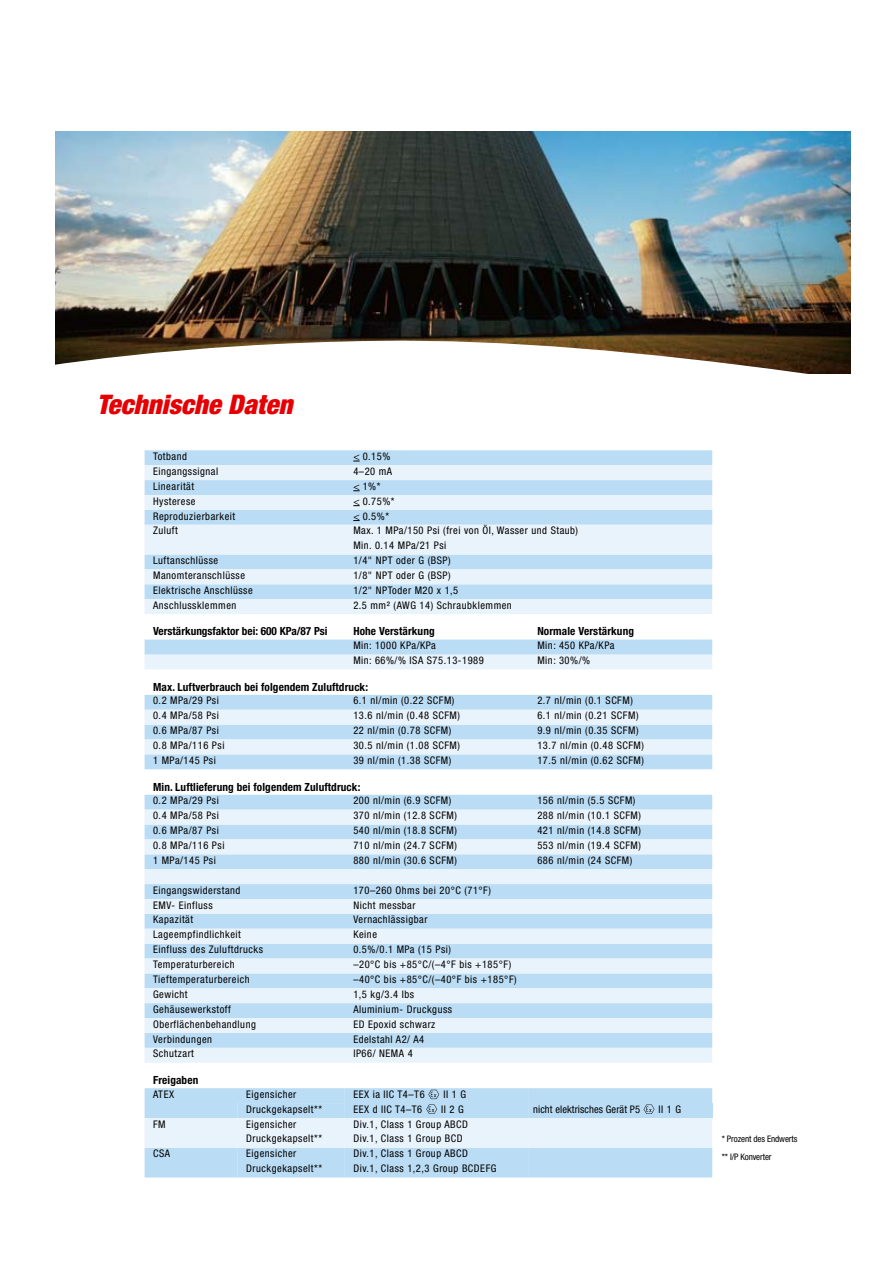
<style>
.page{position:relative;width:893px;height:1263px;background:#fff}
.page>*{position:absolute;margin:0;border:0;box-sizing:border-box;transform-origin:0 0}
.t1{font:italic 900 condensed 27px "Helvetica Neue LT Std";color:#e60004}
.t2{font:700 condensed 11.25px "Helvetica Neue LT Std";letter-spacing:.01em;color:#000}
.t3{font:condensed 10.5px/14.9px "Helvetica Neue LT Std";letter-spacing:.05em;color:#000}
.t4{font:condensed 10.5px "Helvetica Neue LT Std";letter-spacing:.01em;color:#000}
.t5{font:condensed 9px/18px "Helvetica Neue LT Std";letter-spacing:-.01em;color:#000}
</style>
<div class="page">
<img style="left:55px;top:132px;width:795px;height:206px">
<svg style="left:55px;top:338px;width:796px;height:372px"></svg>
<div style="left:145px;top:450px;width:567px;height:727px;background:#badcf4"></div>
<svg style="left:145px;top:465px;width:567px;height:683px;fill:#e9f3fb"></svg>
<div style="left:145px;top:639px;width:567px;height:15px;background:#badcf4"></div>
<div style="left:529px;top:1103px;width:183px;height:15px;background:#badcf4"></div>
<svg style="left:238px;top:1088px;width:291px;height:89px"></svg>
<svg style="left:644px;top:1104px;width:10px;height:10px"></svg>
<h1 class="t1" style="left:97px;top:387px;width:197px">Technische Daten</h1>
<p class="t3" style="left:153px;top:449px;width:35px">Totband</p>
<p class="t3" style="left:353px;top:449px;width:39px">&lt; 0.15%</p>
<p class="t3" style="left:153px;top:464px;width:67px">Eingangssignal</p>
<p class="t3" style="left:353px;top:464px;width:40px">4–20 mA</p>
<p class="t3" style="left:153px;top:478px;width:43px">Linearität</p>
<p class="t3" style="left:353px;top:478px;width:29px">&lt; 1%*</p>
<p class="t3" style="left:153px;top:493px;width:44px">Hysterese</p>
<p class="t3" style="left:353px;top:493px;width:43px">&lt; 0.75%*</p>
<p class="t3" style="left:153px;top:508px;width:84px">Reproduzierbarkeit</p>
<p class="t3" style="left:353px;top:508px;width:37px">&lt; 0.5%*</p>
<p class="t3" style="left:153px;top:523px;width:26px">Zuluft</p>
<p class="t3" style="left:353px;top:523px;width:226px">Max. 1 MPa/150 Psi (frei von Öl, Wasser und Staub)<br>Min. 0.14 MPa/21 Psi</p>
<p class="t3" style="left:153px;top:553px;width:67px">Luftanschlüsse</p>
<p class="t3" style="left:353px;top:553px;width:99px">1/4" NPT oder G (BSP)</p>
<p class="t3" style="left:153px;top:568px;width:93px">Manomteranschlüsse</p>
<p class="t3" style="left:353px;top:568px;width:99px">1/8" NPT oder G (BSP)</p>
<p class="t3" style="left:153px;top:583px;width:101px">Elektrische Anschlüsse</p>
<p class="t3" style="left:353px;top:583px;width:106px">1/2" NPToder M20 x 1,5</p>
<p class="t3" style="left:153px;top:598px;width:85px">Anschlussklemmen</p>
<p class="t3" style="left:353px;top:598px;width:160px">2.5 mm² (AWG 14) Schraubklemmen</p>
<p class="t2" style="left:153px;top:624px;width:176px">Verstärkungsfaktor bei: 600 KPa/87 Psi</p>
<p class="t2" style="left:353px;top:624px;width:83px">Hohe Verstärkung</p>
<p class="t2" style="left:537px;top:624px;width:98px">Normale Verstärkung</p>
<p class="t3" style="left:353px;top:638px;width:84px">Min: 1000 KPa/KPa</p>
<p class="t3" style="left:537px;top:638px;width:79px">Min: 450 KPa/KPa</p>
<p class="t3" style="left:353px;top:653px;width:132px">Min: 66%/% ISA S75.13-1989</p>
<p class="t3" style="left:537px;top:653px;width:54px">Min: 30%/%</p>
<p class="t2" style="left:153px;top:680px;width:216px">Max. Luftverbrauch bei folgendem Zuluftdruck:</p>
<p class="t3" style="left:153px;top:693px;width:67px">0.2 MPa/29 Psi</p>
<p class="t3" style="left:353px;top:693px;width:103px">6.1 nl/min (0.22 SCFM)</p>
<p class="t3" style="left:537px;top:693px;width:97px">2.7 nl/min (0.1 SCFM)</p>
<p class="t3" style="left:153px;top:708px;width:67px">0.4 MPa/58 Psi</p>
<p class="t3" style="left:353px;top:708px;width:108px">13.6 nl/min (0.48 SCFM)</p>
<p class="t3" style="left:537px;top:708px;width:103px">6.1 nl/min (0.21 SCFM)</p>
<p class="t3" style="left:153px;top:723px;width:67px">0.6 MPa/87 Psi</p>
<p class="t3" style="left:353px;top:723px;width:100px">22 nl/min (0.78 SCFM)</p>
<p class="t3" style="left:537px;top:723px;width:103px">9.9 nl/min (0.35 SCFM)</p>
<p class="t3" style="left:153px;top:738px;width:73px">0.8 MPa/116 Psi</p>
<p class="t3" style="left:353px;top:738px;width:108px">30.5 nl/min (1.08 SCFM)</p>
<p class="t3" style="left:537px;top:738px;width:108px">13.7 nl/min (0.48 SCFM)</p>
<p class="t3" style="left:153px;top:753px;width:64px">1 MPa/145 Psi</p>
<p class="t3" style="left:353px;top:753px;width:100px">39 nl/min (1.38 SCFM)</p>
<p class="t3" style="left:537px;top:753px;width:108px">17.5 nl/min (0.62 SCFM)</p>
<p class="t2" style="left:153px;top:780px;width:209px">Min. Luftlieferung bei folgendem Zuluftdruck:</p>
<p class="t3" style="left:153px;top:793px;width:67px">0.2 MPa/29 Psi</p>
<p class="t3" style="left:353px;top:793px;width:100px">200 nl/min (6.9 SCFM)</p>
<p class="t3" style="left:537px;top:793px;width:100px">156 nl/min (5.5 SCFM)</p>
<p class="t3" style="left:153px;top:808px;width:67px">0.4 MPa/58 Psi</p>
<p class="t3" style="left:353px;top:808px;width:105px">370 nl/min (12.8 SCFM)</p>
<p class="t3" style="left:537px;top:808px;width:105px">288 nl/min (10.1 SCFM)</p>
<p class="t3" style="left:153px;top:823px;width:67px">0.6 MPa/87 Psi</p>
<p class="t3" style="left:353px;top:823px;width:105px">540 nl/min (18.8 SCFM)</p>
<p class="t3" style="left:537px;top:823px;width:105px">421 nl/min (14.8 SCFM)</p>
<p class="t3" style="left:153px;top:838px;width:73px">0.8 MPa/116 Psi</p>
<p class="t3" style="left:353px;top:838px;width:105px">710 nl/min (24.7 SCFM)</p>
<p class="t3" style="left:537px;top:838px;width:105px">553 nl/min (19.4 SCFM)</p>
<p class="t3" style="left:153px;top:853px;width:64px">1 MPa/145 Psi</p>
<p class="t3" style="left:353px;top:853px;width:105px">880 nl/min (30.6 SCFM)</p>
<p class="t3" style="left:537px;top:853px;width:97px">686 nl/min (24 SCFM)</p>
<p class="t3" style="left:153px;top:882px;width:89px">Eingangswiderstand</p>
<p class="t3" style="left:353px;top:882px;width:139px">170–260 Ohms bei 20°C (71°F)</p>
<p class="t3" style="left:153px;top:897px;width:61px">EMV- Einfluss</p>
<p class="t3" style="left:353px;top:897px;width:64px">Nicht messbar</p>
<p class="t3" style="left:153px;top:912px;width:42px">Kapazität</p>
<p class="t3" style="left:353px;top:912px;width:76px">Vernachlässigbar</p>
<p class="t3" style="left:153px;top:927px;width:89px">Lageempfindlichkeit</p>
<p class="t3" style="left:353px;top:927px;width:25px">Keine</p>
<p class="t3" style="left:153px;top:942px;width:111px">Einfluss des Zuluftdrucks</p>
<p class="t3" style="left:353px;top:942px;width:99px">0.5%/0.1 MPa (15 Psi)</p>
<p class="t3" style="left:153px;top:957px;width:83px">Temperaturbereich</p>
<p class="t3" style="left:353px;top:957px;width:159px">–20°C bis +85°C/(–4°F bis +185°F)</p>
<p class="t3" style="left:153px;top:972px;width:98px">Tieftemperaturbereich</p>
<p class="t3" style="left:353px;top:972px;width:165px">–40°C bis +85°C/(–40°F bis +185°F)</p>
<p class="t3" style="left:153px;top:987px;width:36px">Gewicht</p>
<p class="t3" style="left:353px;top:987px;width:62px">1,5 kg/3.4 Ibs</p>
<p class="t3" style="left:153px;top:1001px;width:79px">Gehäusewerkstoff</p>
<p class="t3" style="left:353px;top:1001px;width:100px">Aluminium- Druckguss</p>
<p class="t3" style="left:153px;top:1016px;width:104px">Oberflächenbehandlung</p>
<p class="t3" style="left:353px;top:1016px;width:84px">ED Epoxid schwarz</p>
<p class="t3" style="left:153px;top:1031px;width:61px">Verbindungen</p>
<p class="t3" style="left:353px;top:1031px;width:72px">Edelstahl A2/ A4</p>
<p class="t3" style="left:153px;top:1046px;width:42px">Schutzart</p>
<p class="t3" style="left:353px;top:1046px;width:61px">IP66/ NEMA 4</p>
<p class="t2" style="left:153px;top:1073px;width:47px">Freigaben</p>
<p class="t3" style="left:153px;top:1086px;width:23px">ATEX</p>
<p class="t3" style="left:246px;top:1086px;width:52px">Eigensicher</p>
<p class="t3" style="left:353px;top:1086px;width:73px">EEX ia IIC T4–T6</p>
<p class="t3" style="left:444px;top:1086px;width:24px">II 1 G</p>
<p class="t3" style="left:246px;top:1101px;width:77px">Druckgekapselt**</p>
<p class="t3" style="left:353px;top:1101px;width:70px">EEX d IIC T4–T6</p>
<p class="t3" style="left:441px;top:1101px;width:24px">II 2 G</p>
<p class="t4" style="left:533px;top:1103px;width:108px">nicht elektrisches Gerät P5</p>
<p class="t3" style="left:658px;top:1101px;width:24px">II 1 G</p>
<p class="t3" style="left:153px;top:1116px;width:14px">FM</p>
<p class="t3" style="left:246px;top:1116px;width:52px">Eigensicher</p>
<p class="t3" style="left:353px;top:1116px;width:116px">Div.1, Class 1 Group ABCD</p>
<p class="t3" style="left:246px;top:1131px;width:77px">Druckgekapselt**</p>
<p class="t3" style="left:353px;top:1131px;width:111px">Div.1, Class 1 Group BCD</p>
<p class="t3" style="left:153px;top:1146px;width:18px">CSA</p>
<p class="t3" style="left:246px;top:1146px;width:52px">Eigensicher</p>
<p class="t3" style="left:353px;top:1146px;width:116px">Div.1, Class 1 Group ABCD</p>
<p class="t3" style="left:246px;top:1161px;width:77px">Druckgekapselt**</p>
<p class="t3" style="left:353px;top:1161px;width:145px">Div.1, Class 1,2,3 Group BCDEFG</p>
<p class="t5" style="left:722px;top:1129px;width:77px">* Prozent des Endwerts ** I/P Konverter</p>
</div>
